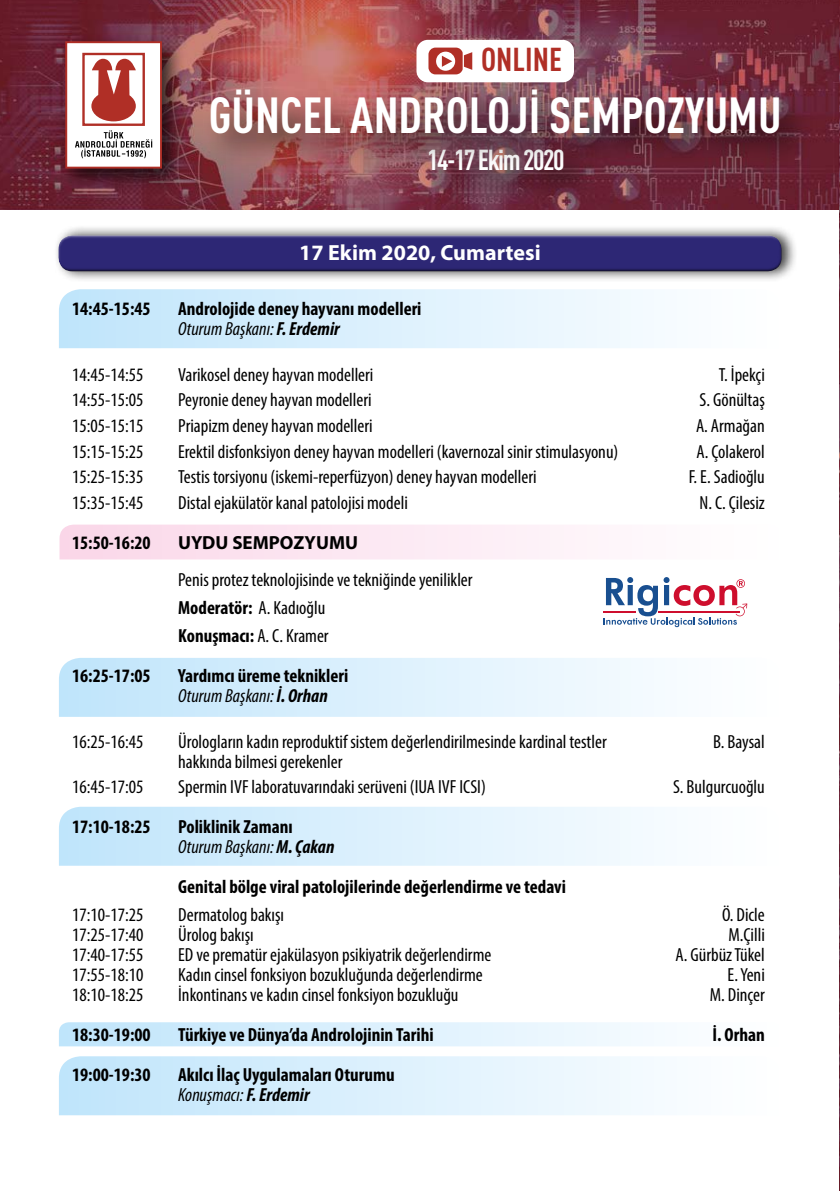
<style>
.page{position:relative;width:840px;height:1191px;background:#fff}
.page>*{position:absolute;margin:0;border:0;box-sizing:border-box;transform-origin:0 0}
.t1{font:700 condensed 50px "DIN Pro";color:#fff}
.t2{font:700 condensed 32.6px "DIN Pro";color:#b02f26}
.t3{font:700 condensed 28.6px "DIN Pro";letter-spacing:-.05em;color:#fff}
.t4{font:700 22px "Myriad Pro";color:#fff}
.t5{font:condensed 19px/28px "Myriad Pro";color:#000}
.t6{font:700 condensed 19px/20px "Myriad Pro";color:#000}
.t7{font:700 19px "Myriad Pro";color:#000}
.s1{font-weight:400;font-style:italic}
.s2{font-style:italic}
.s3{font-weight:700}
</style>
<div class="page">
<img style="left:0;top:0;width:839px;height:210px">
<img style="left:53px;top:29px;width:138px;height:169px">
<svg style="left:65px;top:41px;width:97px;height:128px"></svg>
<div style="left:416px;top:40px;width:157px;height:42px;background:#fff;border-radius:11px"></div>
<svg style="left:428px;top:48px;width:44px;height:25px"></svg>
<img style="left:410px;top:188px;width:197px;height:22px">
<img style="left:192px;top:73px;width:633px;height:115px">
<svg style="left:59px;top:289px;width:595px;height:59px;background:#daeffc"></svg>
<svg style="left:59px;top:524px;width:528px;height:35px"></svg>
<svg style="left:59px;top:658px;width:595px;height:59px;background:#daeffc"></svg>
<svg style="left:59px;top:806px;width:595px;height:59px;background:#daeffc"></svg>
<svg style="left:59px;top:1056px;width:595px;height:59px;background:#daeffc"></svg>
<svg style="left:59px;top:1022px;width:595px;height:24px;background:#daeffc"></svg>
<div style="left:53px;top:224px;width:745px;height:59px;background:#000;opacity:.75"></div>
<div style="left:58px;top:233px;width:723px;height:32px;background:#fff;opacity:.75"></div>
<div style="left:58px;top:237px;width:726px;height:36px;background:#000;opacity:.75"></div>
<hr style="left:602px;top:611px;width:33px;height:1px;background:#ce0e2d">
<svg style="left:603px;top:577px;width:144px;height:50px"></svg>
<img style="left:839px;top:0;width:1px;height:1191px">
<h2 class="t2" style="left:481px;top:35px;width:82px">ONLINE</h2>
<h1 class="t1" style="left:209px;top:77px;width:574px">GÜNCEL ANDROLOJİ SEMPOZYUMU</h1>
<h3 class="t3" style="left:427px;top:138px;width:139px">14-17 Ekim 2020</h3>
<p class="t4" style="left:299px;top:238px;width:243px">17 Ekim 2020, Cumartesi</p>
<p class="t6" style="left:72px;top:298px;width:80px">14:45-15:45</p>
<p class="t6" style="left:178px;top:298px;width:245px">Androlojide deney hayvanı modelleri<br><span class="s1">Oturum Başkanı:</span> <span class="s2">F. Erdemir</span></p>
<p class="t5" style="left:72px;top:360px;width:73px">14:45-14:55</p>
<p class="t5" style="left:178px;top:360px;width:197px">Varikosel deney hayvan modelleri</p>
<p class="t5" style="left:718px;top:360px;width:47px">T. İpekçi</p>
<p class="t5" style="left:72px;top:386px;width:73px">14:55-15:05</p>
<p class="t5" style="left:178px;top:386px;width:195px">Peyronie deney hayvan modelleri</p>
<p class="t5" style="left:699px;top:386px;width:67px">S. Gönültaş</p>
<p class="t5" style="left:72px;top:411px;width:73px">15:05-15:15</p>
<p class="t5" style="left:178px;top:411px;width:196px">Priapizm deney hayvan modelleri</p>
<p class="t5" style="left:695px;top:411px;width:70px">A. Armağan</p>
<p class="t5" style="left:72px;top:437px;width:73px">15:15-15:25</p>
<p class="t5" style="left:178px;top:437px;width:441px">Erektil disfonksiyon deney hayvan modelleri (kavernozal sinir stimulasyonu)</p>
<p class="t5" style="left:696px;top:437px;width:70px">A. Çolakerol</p>
<p class="t5" style="left:72px;top:463px;width:73px">15:25-15:35</p>
<p class="t5" style="left:178px;top:463px;width:360px">Testis torsiyonu (iskemi-reperfüzyon) deney hayvan modelleri</p>
<p class="t5" style="left:688px;top:463px;width:78px">F. E. Sadioğlu</p>
<p class="t5" style="left:72px;top:488px;width:73px">15:35-15:45</p>
<p class="t5" style="left:178px;top:488px;width:231px">Distal ejakülatör kanal patolojisi modeli</p>
<p class="t5" style="left:699px;top:488px;width:67px">N. C. Çilesiz</p>
<p class="t6" style="left:72px;top:532px;width:80px">15:50-16:20</p>
<p class="t7" style="left:178px;top:530px;width:181px">UYDU SEMPOZYUMU</p>
<p class="t5" style="left:178px;top:565px;width:296px">Penis protez teknolojisinde ve tekniğinde yenilikler<br><span class="s3">Moderatör:</span> A. Kadıoğlu<br><span class="s3">Konuşmacı:</span> A. C. Kramer</p>
<p class="t6" style="left:72px;top:665px;width:80px">16:25-17:05</p>
<p class="t6" style="left:178px;top:665px;width:171px">Yardımcı üreme teknikleri<br><span class="s1">Oturum Başkanı:</span> <span class="s2">İ. Orhan</span></p>
<p class="t5" style="left:72px;top:727px;width:73px">16:25-16:45</p>
<p class="t5" style="left:178px;top:727px;width:430px">Ürologların kadın reproduktif sistem değerlendirilmesinde kardinal testler</p>
<p class="t5" style="left:712px;top:727px;width:53px">B. Baysal</p>
<p class="t5" style="left:178px;top:747px;width:166px">hakkında bilmesi gerekenler</p>
<p class="t5" style="left:72px;top:772px;width:73px">16:45-17:05</p>
<p class="t5" style="left:178px;top:772px;width:309px">Spermin IVF laboratuvarındaki serüveni (IUA IVF ICSI)</p>
<p class="t5" style="left:672px;top:772px;width:93px">S. Bulgurcuoğlu</p>
<p class="t6" style="left:72px;top:816px;width:80px">17:10-18:25</p>
<p class="t6" style="left:178px;top:816px;width:158px">Poliklinik Zamanı<br><span class="s1">Oturum Başkanı:</span> <span class="s2">M. Çakan</span></p>
<p class="t6" style="left:178px;top:876px;width:389px">Genital bölge viral patolojilerinde değerlendirme ve tedavi</p>
<p class="t5" style="left:72px;top:900px;width:73px">17:10-17:25</p>
<p class="t5" style="left:178px;top:900px;width:107px">Dermatolog bakışı</p>
<p class="t5" style="left:721px;top:900px;width:44px">Ö. Dicle</p>
<p class="t5" style="left:72px;top:920px;width:73px">17:25-17:40</p>
<p class="t5" style="left:178px;top:920px;width:77px">Ürolog bakışı</p>
<p class="t5" style="left:728px;top:920px;width:38px">M.Çilli</p>
<p class="t5" style="left:72px;top:940px;width:73px">17:40-17:55</p>
<p class="t5" style="left:178px;top:940px;width:314px">ED ve prematür ejakülasyon psikiyatrik değerlendirme</p>
<p class="t5" style="left:675px;top:940px;width:91px">A. Gürbüz Tükel</p>
<p class="t5" style="left:72px;top:960px;width:73px">17:55-18:10</p>
<p class="t5" style="left:178px;top:960px;width:306px">Kadın cinsel fonksiyon bozukluğunda değerlendirme</p>
<p class="t5" style="left:727px;top:960px;width:39px">E. Yeni</p>
<p class="t5" style="left:72px;top:980px;width:73px">18:10-18:25</p>
<p class="t5" style="left:178px;top:980px;width:282px">İnkontinans ve kadın cinsel fonksiyon bozukluğu</p>
<p class="t5" style="left:709px;top:980px;width:57px">M. Dinçer</p>
<p class="t6" style="left:72px;top:1024px;width:80px">18:30-19:00</p>
<p class="t6" style="left:178px;top:1024px;width:257px">Türkiye ve Dünya’da Androlojinin Tarihi</p>
<p class="t6" style="left:712px;top:1024px;width:54px">İ. Orhan</p>
<p class="t6" style="left:72px;top:1064px;width:80px">19:00-19:30</p>
<p class="t6" style="left:178px;top:1064px;width:218px">Akılcı İlaç Uygulamaları Oturumu<br><span class="s1">Konuşmacı:</span> <span class="s2">F. Erdemir</span></p>
</div>
